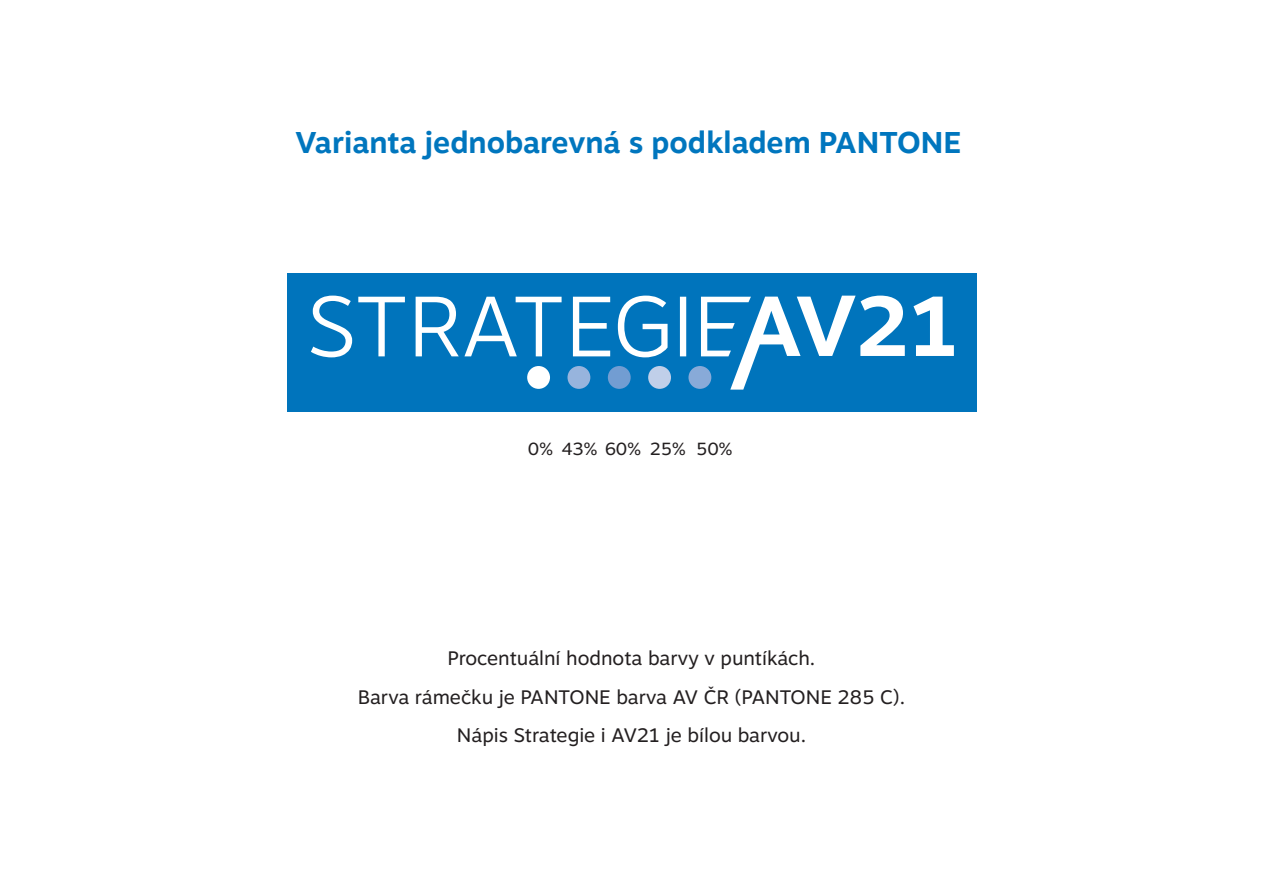
<style>
.page{position:relative;width:1263px;height:893px;background:#fff}
.page>*{position:absolute;margin:0;border:0;box-sizing:border-box;transform-origin:0 0}
.t1{font:700 30px "Motiva Sans";color:#0076be}
.t2{font:19.5px/38.5px "Motiva Sans";color:#231f20;text-align:center}
.t3{font:17.55px "Motiva Sans";color:#231f20}
</style>
<div class="page">
<div style="left:287px;top:273px;width:689px;height:139px;background:#0074bc"></div>
<svg style="left:311px;top:296px;width:643px;height:94px"></svg>
<h1 class="t1" style="left:295px;top:120px;width:667px">Varianta jednobarevná s podkladem PANTONE</h1>
<p class="t3" style="left:528px;top:436px;width:206px">0% 43% 60% 25% 50%</p>
<p class="t2" style="left:358px;top:638px;width:549px">Procentuální hodnota barvy v puntíkách.<br>Barva rámečku je PANTONE barva AV ČR (PANTONE 285 C).<br>Nápis Strategie i AV21 je bílou barvou.</p>
</div>
